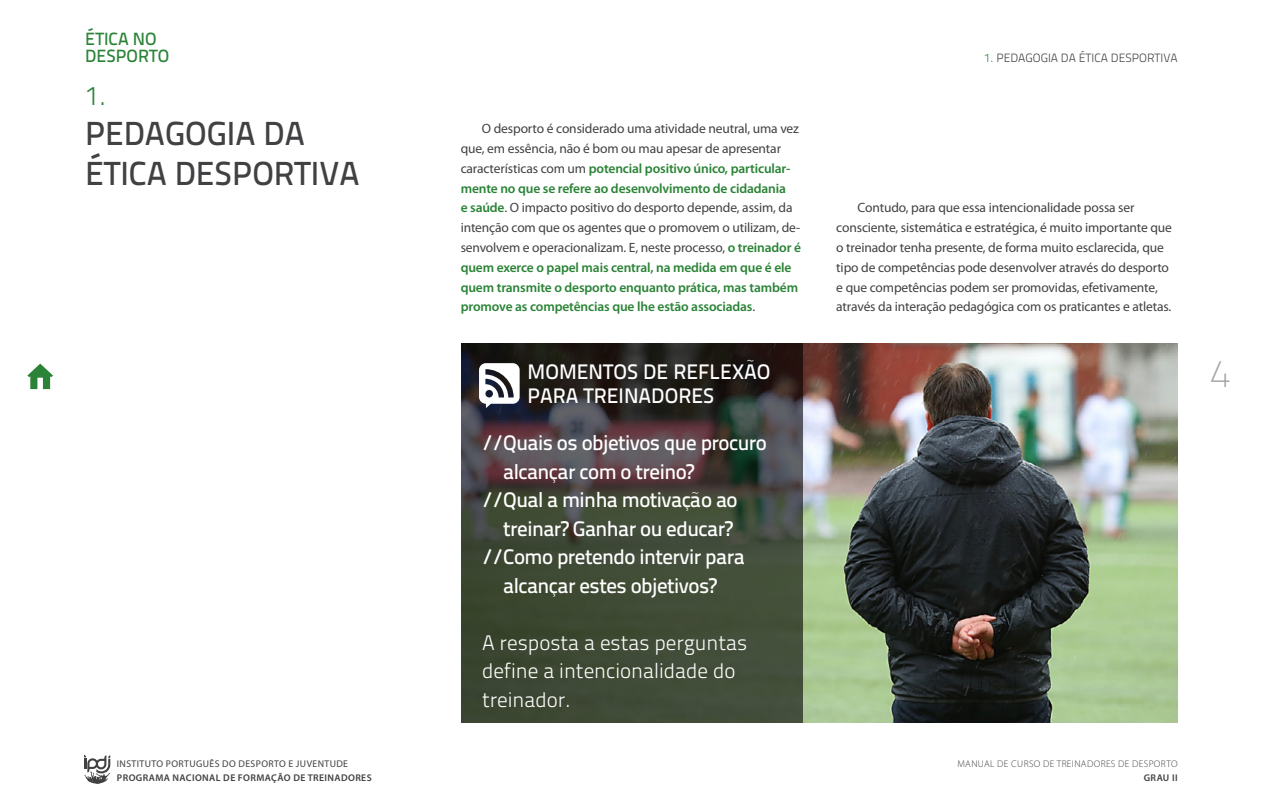
<style>
.page{position:relative;width:1263px;height:808px;background:#fff}
.page>*{position:absolute;margin:0;border:0;box-sizing:border-box;transform-origin:0 0}
.t1{font:700 39px "Titillium Text 14 L";color:#9d9fa2}
.t2{font:33.3px/39.9px "Titillium Text 14 L 600 wt";color:#414042}
.t3{font:27px "Titillium Text 14 L 250 wt";color:#2a8336}
.t4{font:21px "Titillium Text 14 L 600 wt";letter-spacing:-.025em;color:#fff}
.t5{font:21px/28.5px "Titillium Text 14 L 250 wt";color:#fff}
.t6{font:21px/24px "Titillium Text 14 L 600 wt";color:#fff}
.t7{font:17.7px/16.4px "Titillium Text 14 L 600 wt";color:#2a8336}
.t8{font:13.5px/19.8px "Myriad Pro";letter-spacing:-.01em;color:#414042}
.t9{font:12px "Titillium Text 14 L 250 wt";color:#414042}
.t10{font:600 9.75px "Myriad Pro";letter-spacing:.04em;color:#414042}
.t11{font:9.75px "Myriad Pro";letter-spacing:.04em;color:#414042}
.t12{font:300 9.75px "Myriad Pro";letter-spacing:.04em;color:#414042}
.s1{font-weight:600;color:#2a8336}
.s2{color:#2a8336}
</style>
<div class="page">
<svg style="left:27px;top:364px;width:26px;height:25px"></svg>
<svg style="left:84px;top:755px;width:26px;height:29px"></svg>
<img style="left:802px;top:343px;width:376px;height:380px">
<svg style="left:461px;top:343px;width:341px;height:380px;background:#3d4136"></svg>
<svg style="left:479px;top:363px;width:41px;height:45px"></svg>
<h3 class="t7" style="left:85px;top:31px;width:85px">ÉTICA NO<br>DESPORTO</h3>
<h3 class="t3" style="left:85px;top:80px;width:23px">1.</h3>
<h2 class="t2" style="left:85px;top:114px;width:276px">PEDAGOGIA DA<br>ÉTICA DESPORTIVA</h2>
<p class="t8" style="left:461px;top:119px;width:342px;text-indent:21px">O desporto é considerado uma atividade neutral, uma vez que, em essência, não é bom ou mau apesar de apresentar características com um <span class="s1">potencial positivo único, particular&shy;mente no que se refere ao desenvolvimento de cidadania<br>e saúde</span>. O impacto positivo do desporto depende, assim, da intenção com que os agentes que o promovem o utilizam, de&shy;senvolvem e operacionalizam. E, neste processo, <span class="s1">o treinador é quem exerce o papel mais central, na medida em que é ele quem transmite o desporto enquanto prática, mas também promove as competências que lhe estão associadas</span>.</p>
<p class="t11" style="left:117px;top:758px;width:233px">INSTITUTO PORTUGUÊS DO DESPORTO E JUVENTUDE</p>
<p class="t10" style="left:117px;top:771px;width:256px">PROGRAMA NACIONAL DE FORMAÇÃO DE TREINADORES</p>
<h3 class="t6" style="left:528px;top:359px;width:244px">MOMENTOS DE REFLEXÃO<br>PARA TREINADORES</h3>
<h3 class="t4" style="left:482px;top:430px;width:286px">//Quais os objetivos que procuro</h3>
<h3 class="t4" style="left:503px;top:458px;width:193px">alcançar com o treino?</h3>
<h3 class="t4" style="left:482px;top:487px;width:257px">//Qual a minha motivação ao</h3>
<h3 class="t4" style="left:503px;top:515px;width:231px">treinar? Ganhar ou educar?</h3>
<h3 class="t4" style="left:482px;top:544px;width:264px">//Como pretendo intervir para</h3>
<h3 class="t4" style="left:503px;top:572px;width:215px">alcançar estes objetivos?</h3>
<h3 class="t5" style="left:482px;top:628px;width:267px">A resposta a estas perguntas define a intencionalidade do treinador.</h3>
<p class="t9" style="left:984px;top:50px;width:195px"><span class="s2">1.</span> PEDAGOGIA DA ÉTICA DESPORTIVA</p>
<p class="t8" style="left:836px;top:198px;width:337px;text-indent:21px">Contudo, para que essa intencionalidade possa ser consciente, sistemática e estratégica, é muito importante que o treinador tenha presente, de forma muito esclarecida, que tipo de competências pode desenvolver através do desporto e que competências podem ser promovidas, efetivamente, através da interação pedagógica com os praticantes e atletas.</p>
<h1 class="t1" style="left:1210px;top:350px;width:22px">4</h1>
<p class="t12" style="left:957px;top:758px;width:222px">MANUAL DE CURSO DE TREINADORES DE DESPORTO</p>
<p class="t10" style="left:1144px;top:771px;width:35px">GRAU II</p>
</div>
